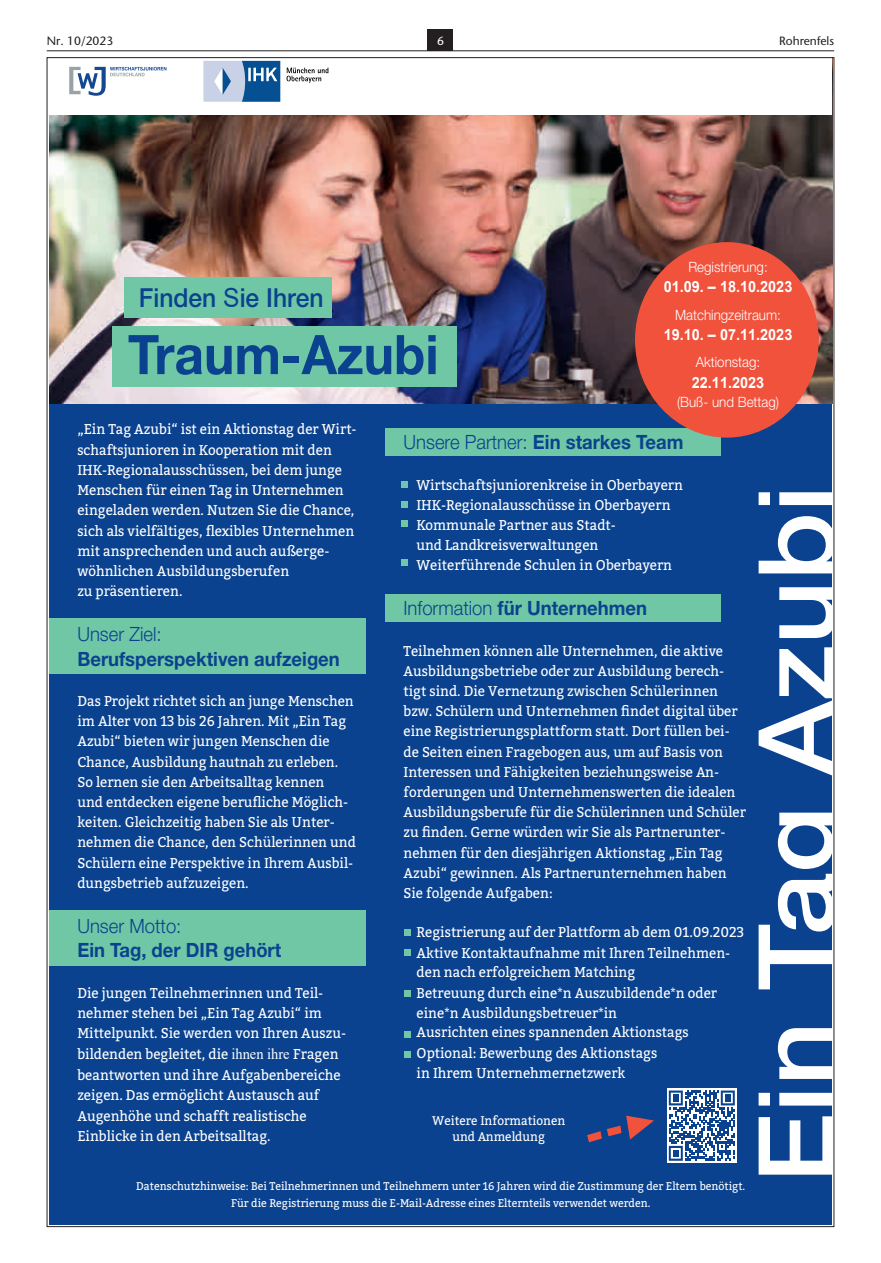
<style>
.page{position:relative;width:881px;height:1263px;background:#fff}
.page>*{position:absolute;margin:0;border:0;box-sizing:border-box;transform-origin:0 0}
.t1{font:500 105.15px "Jpvlvr Helvetica Neue LT Pro";color:#fff;scale:1.06 1}
.t2{font:700 54.6px "Nxphrh Helvetica Neue LT Std";color:#0a428f;scale:.94 1}
.t3{font:500 26.25px "Rygjqb Helvetica Neue LT Std";color:#0a428f;scale:.94 1}
.t4{font:700 19.65px "Nxphrh Helvetica Neue LT Std";color:#0a428f;scale:.94 1}
.t5{font:300 19.65px "Vslqdp Helvetica Neue LT Std";color:#0a428f;scale:.94 1}
.t6{font:700 15.45px "Hmryrc Arial";color:#fff;scale:.94 1}
.t7{font:14.25px/20.2px "Fdsnpx Bitter";color:#fff;scale:.94 1}
.t8{font:300 14.25px "Mtkrjk Helvetica Neue LT Pro";color:#fff;scale:.94 1}
.t9{font:12.6px/15.6px "Fdsnpx Bitter";color:#fff;text-align:center;scale:.94 1}
.t10{font:12px "Stone Sans LT";color:#231f20}
.t11{font:12px "Stone Sans LT";color:#fff}
.t12{font:11.25px "Fdsnpx Bitter";color:#fff;scale:.94 1}
.s1{font-family:"Ngvdqp Arial";font-weight:400}
.s2{font-family:"Bylyfm Arial"}
.s3{font-family:"Tdmmrl Times New Roman";font-size:15.45px}
.s4{font-family:"Nxphrh Helvetica Neue LT Std";font-weight:700}
.s5{font-family:"Vslqdp Helvetica Neue LT Std";font-weight:300}
</style>
<div class="page">
<div style="left:427px;top:29px;width:26px;height:22px;background:#231f20"></div>
<hr style="left:47px;top:51px;width:786px;height:1px;background:#231f20">
<div style="left:49px;top:57px;width:782px;height:1168px;background:#0a428f"></div>
<img style="left:49px;top:115px;width:782px;height:289px">
<div style="left:49px;top:57px;width:782px;height:58px;background:#fff"></div>
<svg style="left:203px;top:61px;width:77px;height:41px"></svg>
<svg style="left:286px;top:68px;width:42px;height:15px"></svg>
<svg style="left:69px;top:67px;width:97px;height:29px"></svg>
<div style="left:49px;top:618px;width:317px;height:55px;background:#70c7a5"></div>
<div style="left:385px;top:428px;width:335px;height:28px;background:#70c7a5"></div>
<div style="left:385px;top:594px;width:335px;height:28px;background:#70c7a5"></div>
<div style="left:49px;top:910px;width:317px;height:56px;background:#70c7a5"></div>
<div style="left:634px;top:242px;width:184px;height:196px;background:#f0523c;border-radius:50%"></div>
<div style="left:124px;top:278px;width:208px;height:40px;background:#70c7a5"></div>
<div style="left:112px;top:327px;width:345px;height:60px;background:#70c7a5"></div>
<svg style="left:587px;top:1116px;width:66px;height:26px"></svg>
<svg style="left:667px;top:1088px;width:69px;height:75px"></svg>
<svg style="left:668px;top:1090px;width:66px;height:71px"></svg>
<div style="left:401px;top:481px;width:7px;height:7px;background:#70c7a5"></div>
<div style="left:401px;top:520px;width:7px;height:7px;background:#70c7a5"></div>
<div style="left:401px;top:559px;width:7px;height:7px;background:#70c7a5"></div>
<div style="left:401px;top:501px;width:7px;height:6px;background:#70c7a5"></div>
<div style="left:404px;top:929px;width:6px;height:7px;background:#70c7a5"></div>
<div style="left:404px;top:1031px;width:6px;height:7px;background:#70c7a5"></div>
<div style="left:404px;top:1051px;width:6px;height:7px;background:#70c7a5"></div>
<div style="left:404px;top:949px;width:6px;height:7px;background:#70c7a5"></div>
<div style="left:404px;top:990px;width:6px;height:7px;background:#70c7a5"></div>
<p class="t10" style="left:47px;top:33px;width:68px">Nr. 10/2023</p>
<p class="t11" style="left:437px;top:33px;width:8px">6</p>
<p class="t10" style="left:778px;top:33px;width:57px">Rohrenfels</p>
<h3 class="t3" style="left:139px;top:282px;width:198px">Finden <span class="s1">S</span>ie Ihren</h3>
<h2 class="t2" style="left:128px;top:321px;width:332px">Traum-Azubi</h2>
<p class="t8" style="left:688px;top:258px;width:86px">Registrierung:</p>
<p class="t6" style="left:663px;top:276px;width:138px">01.09. – 1<span class="s2">8</span>.10.2023</p>
<p class="t8" style="left:675px;top:306px;width:114px">Matchingzeitraum:</p>
<p class="t6" style="left:663px;top:324px;width:138px">19.10. – 07.11.2023</p>
<p class="t8" style="left:695px;top:353px;width:70px">Aktionstag:</p>
<p class="t6" style="left:691px;top:371px;width:78px">22.11.2023</p>
<p class="t8" style="left:676px;top:393px;width:110px">(Buß- und Bettag)</p>
<p class="t7" style="left:77px;top:419px;width:298px">„Ein Tag Azubi“ ist ein Aktionstag der Wirt&shy;schaftsjunioren in Kooperation mit den IHK-Regionalausschüssen, bei dem junge Menschen für einen Tag in Unternehmen eingeladen werden. Nutzen Sie die Chance, sich als vielfältiges, flexibles Unternehmen mit ansprechenden und auch außerge&shy;wöhnlichen Ausbildungsberufen<br>zu präsentieren.</p>
<h3 class="t5" style="left:77px;top:622px;width:91px">Unser Ziel:</h3>
<h3 class="t4" style="left:77px;top:646px;width:280px">Berufsperspektiven aufzeigen</h3>
<p class="t7" style="left:77px;top:690px;width:298px">Das Projekt richtet sich an junge Menschen im Alter von 13 bis 26 Jahren. Mit „Ein Tag Azubi“ bieten wir jungen Menschen die Chance, Ausbildung hautnah zu erleben.<br>So lernen sie den Arbeitsalltag kennen<br>und entdecken eigene berufliche Möglich&shy;keiten. Gleichzeitig haben Sie als Unter&shy;nehmen die Chance, den Schülerinnen und Schülern eine Perspektive in Ihrem Ausbil&shy;dungsbetrieb aufzuzeigen.</p>
<h3 class="t5" style="left:77px;top:913px;width:112px">Unser Motto:</h3>
<h3 class="t4" style="left:77px;top:938px;width:218px">Ein Tag, der DIR gehört</h3>
<p class="t7" style="left:77px;top:982px;width:287px">Die jungen Teilnehmerinnen und Teil&shy;nehmer stehen bei „Ein Tag Azubi“ im Mittelpunkt. Sie werden von Ihren Auszu&shy;bildenden begleitet, die <span class="s3">ihnen ihre</span> Fragen beantworten und ihre Aufgabenbereiche zeigen. Das ermöglicht Austausch auf Augenhöhe und schafft realistische Einblicke in den Arbeitsalltag.</p>
<h3 class="t5" style="left:403px;top:430px;width:299px">Unsere Partner: <span class="s4">Ein starkes Team</span></h3>
<p class="t7" style="left:416px;top:474px;width:285px">Wirtschaftsjuniorenkreise in Oberbayern IHK-Regionalausschüsse in Oberbayern Kommunale Partner aus Stadt-<br>und Landkreisverwaltungen Weiterführende Schulen in Oberbayern</p>
<h3 class="t4" style="left:403px;top:596px;width:260px"><span class="s5">Information</span> für Unternehmen</h3>
<p class="t7" style="left:403px;top:640px;width:366px">Teilnehmen können alle Unternehmen, die aktive Ausbildungsbetriebe oder zur Ausbildung berech&shy;tigt sind. Die Vernetzung zwischen Schülerinnen bzw. Schülern und Unternehmen findet digital über eine Registrierungsplattform statt. Dort füllen bei&shy;de Seiten einen Fragebogen aus, um auf Basis von Interessen und Fähigkeiten beziehungsweise An&shy;forderungen und Unternehmenswerten die idealen Ausbildungsberufe für die Schülerinnen und Schüler zu finden. Gerne würden wir Sie als Partnerunter&shy;nehmen für den diesjährigen Aktionstag „Ein Tag Azubi“ gewinnen. Als Partnerunternehmen haben Sie folgende Aufgaben:</p>
<p class="t7" style="left:416px;top:921px;width:350px;line-height:20.9px">Registrierung auf der Plattform ab dem 01.09.2023<br>Aktive Kontaktaufnahme mit Ihren Teilnehmen-</p>
<p class="t7" style="left:416px;top:961px;width:321px">den nach erfolgreichem Matching<br>Betreuung durch eine*n Auszubildende*n oder eine*n Ausbildungsbetreuer*in<br>Ausrichten eines spannenden Aktionstags</p>
<p class="t7" style="left:416px;top:1043px;width:257px">Optional: Bewerbung des Aktionstags in Ihrem Unternehmernetzwerk</p>
<p class="t9" style="left:432px;top:1113px;width:143px">Weitere Informationen und Anmeldung</p>
<p class="t12" style="left:136px;top:1178px;width:649px">Datenschutzhinweise: Bei Teilnehmerinnen und Teilnehmern unter 16 Jahren wird die Zustimmung der Eltern benötigt.</p>
<p class="t12" style="left:231px;top:1194px;width:447px">Für die Registrierung muss die E-Mail-Adresse eines Elternteils verwendet werden.</p>
<h1 class="t1" style="left:733px;top:1183px;width:660px;rotate:-90deg">Ein Tag Azubi</h1>
</div>
